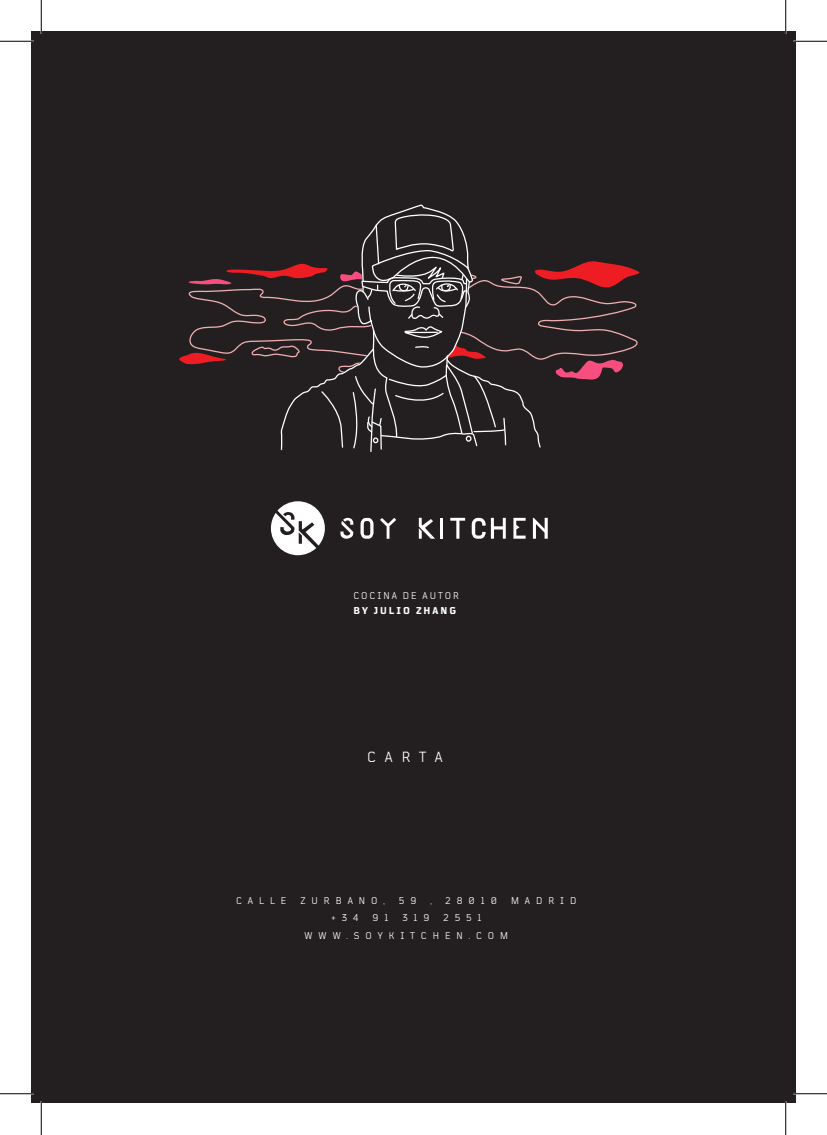
<style>
.page{position:relative;width:827px;height:1135px;background:#fff}
.page>*{position:absolute;margin:0;border:0;box-sizing:border-box;transform-origin:0 0}
.t1{font:15px "TT Mussels";letter-spacing:.59em;color:#fff}
.t2{font:10px/17.5px "TT Mussels";letter-spacing:.6em;color:#fff}
.t3{font:10px "TT Mussels";letter-spacing:.2em;color:#fff}
.t4{font:700 10px "TT Mussels";letter-spacing:.2em;color:#fff}
</style>
<div class="page">
<div style="left:32px;top:31px;width:764px;height:1071px;background:#231f20"></div>
<svg style="left:340px;top:518px;width:13px;height:21px"></svg>
<svg style="left:360px;top:518px;width:13px;height:21px"></svg>
<svg style="left:380px;top:518px;width:16px;height:21px"></svg>
<svg style="left:419px;top:518px;width:16px;height:21px"></svg>
<svg style="left:271px;top:501px;width:54px;height:54px"></svg>
<hr style="left:440px;top:518px;width:3px;height:21px;background:#fff">
<svg style="left:450px;top:518px;width:15px;height:21px"></svg>
<svg style="left:472px;top:518px;width:13px;height:21px"></svg>
<svg style="left:491px;top:518px;width:15px;height:21px"></svg>
<svg style="left:513px;top:518px;width:12px;height:21px"></svg>
<svg style="left:533px;top:518px;width:14px;height:21px"></svg>
<svg style="left:179px;top:204px;width:461px;height:248px"></svg>
<hr style="left:0;top:40px;width:34px;height:2px;background:#fff">
<hr style="left:793px;top:40px;width:34px;height:2px;background:#fff">
<hr style="left:40px;top:0;width:2px;height:34px;background:#fff">
<hr style="left:40px;top:1101px;width:2px;height:34px;background:#fff">
<hr style="left:0;top:41px;width:34px;height:1px;background:#000">
<hr style="left:793px;top:41px;width:34px;height:1px;background:#000">
<hr style="left:0;top:1093px;width:34px;height:1px;background:#000">
<hr style="left:793px;top:1093px;width:34px;height:1px;background:#000">
<hr style="left:41px;top:0;width:1px;height:34px;background:#000">
<hr style="left:41px;top:1101px;width:1px;height:34px;background:#000">
<hr style="left:785px;top:0;width:1px;height:34px;background:#000">
<hr style="left:785px;top:1101px;width:1px;height:34px;background:#000">
<p class="t3" style="left:353px;top:590px;width:107px">COCINA DE AUTOR</p>
<p class="t4" style="left:353px;top:605px;width:104px">BY JULIO ZHANG</p>
<h1 class="t1" style="left:367px;top:748px;width:77px">CARTA</h1>
<p class="t2" style="left:236px;top:892px;width:52px">CALLE</p>
<p class="t2" style="left:300px;top:892px;width:86px">ZURBANO,</p>
<p class="t2" style="left:399px;top:892px;width:19px">5 9</p>
<p class="t2" style="left:430px;top:892px;width:3px">,</p>
<p class="t2" style="left:445px;top:892px;width:53px">28010</p>
<p class="t2" style="left:511px;top:892px;width:67px">MADRID</p>
<p class="t2" style="left:304px;top:909px;width:205px;text-indent:139px">2551<br>WWW.SOYKITCHEN.COM</p>
<p class="t2" style="left:331px;top:909px;width:29px">+34</p>
<p class="t2" style="left:372px;top:909px;width:17px">9 1</p>
<p class="t2" style="left:402px;top:909px;width:29px">319</p>
</div>
